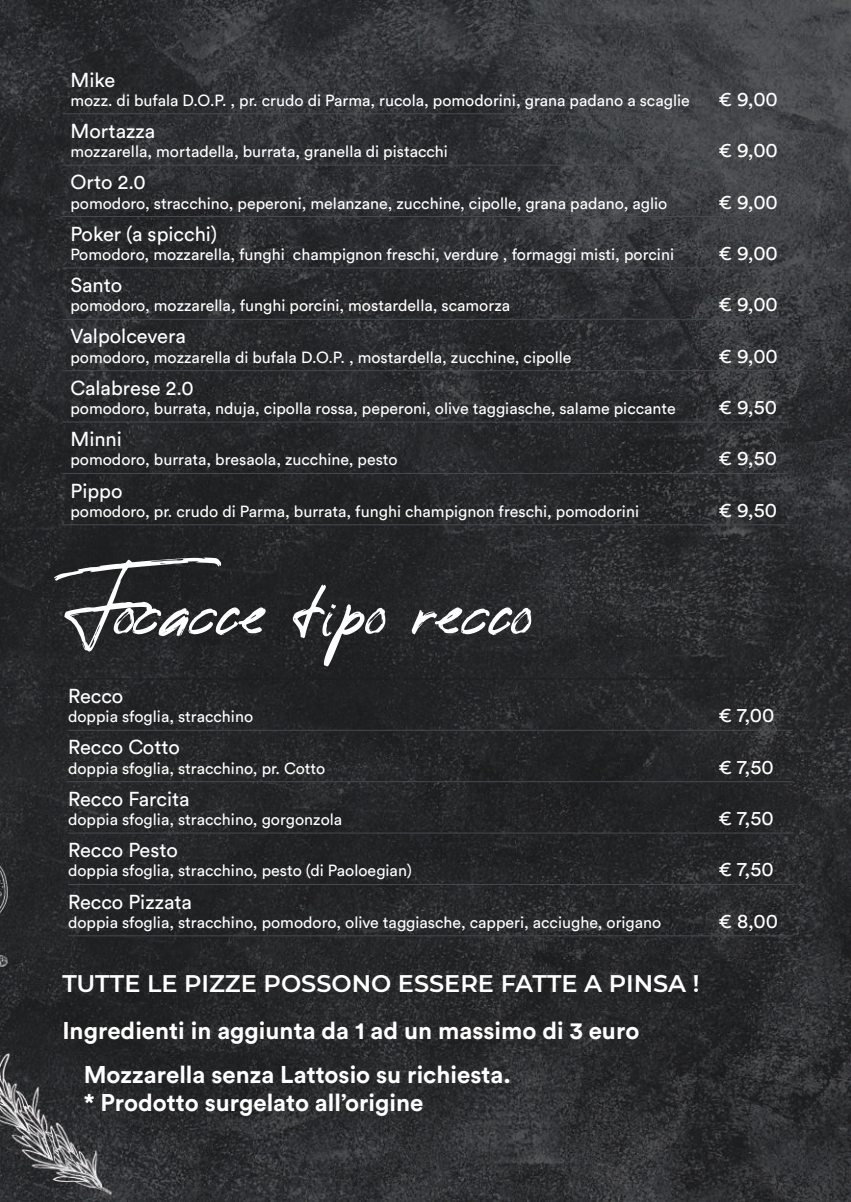
<style>
.page{position:relative;width:851px;height:1202px;background:#fff}
.page>*{position:absolute;margin:0;border:0;box-sizing:border-box;transform-origin:0 0}
.t1{font:60px "Reey";color:#fff}
.t2{font:700 24px/28.8px "Circular Std";color:#fff}
.t3{font:600 24px "Montserrat";color:#fff}
.t4{font:20px "Circular Std";color:#fff}
.t5{font:16px "Circular Std";color:#fff}
</style>
<div class="page">
<img style="left:0;top:0;width:850px;height:1202px">
<hr style="left:62px;top:113px;width:648px;height:1px;background:#474a50">
<hr style="left:710px;top:113px;width:78px;height:1px;background:#474a50">
<hr style="left:62px;top:165px;width:648px;height:1px;background:#474a50">
<hr style="left:710px;top:165px;width:78px;height:1px;background:#474a50">
<hr style="left:62px;top:216px;width:648px;height:1px;background:#474a50">
<hr style="left:710px;top:216px;width:78px;height:1px;background:#474a50">
<hr style="left:62px;top:267px;width:648px;height:1px;background:#474a50">
<hr style="left:710px;top:267px;width:78px;height:1px;background:#474a50">
<hr style="left:62px;top:319px;width:648px;height:1px;background:#474a50">
<hr style="left:710px;top:319px;width:78px;height:1px;background:#474a50">
<hr style="left:62px;top:370px;width:648px;height:1px;background:#474a50">
<hr style="left:710px;top:370px;width:78px;height:1px;background:#474a50">
<hr style="left:62px;top:422px;width:648px;height:1px;background:#474a50">
<hr style="left:710px;top:422px;width:78px;height:1px;background:#474a50">
<hr style="left:62px;top:473px;width:648px;height:1px;background:#474a50">
<hr style="left:710px;top:473px;width:78px;height:1px;background:#474a50">
<hr style="left:62px;top:524px;width:648px;height:1px;background:#474a50">
<hr style="left:710px;top:524px;width:78px;height:1px;background:#474a50">
<hr style="left:68px;top:679px;width:650px;height:1px;background:#1d1d1b">
<hr style="left:718px;top:679px;width:75px;height:1px;background:#1d1d1b">
<hr style="left:68px;top:730px;width:650px;height:1px;background:#474a50">
<hr style="left:718px;top:730px;width:75px;height:1px;background:#474a50">
<hr style="left:68px;top:781px;width:650px;height:1px;background:#474a50">
<hr style="left:718px;top:781px;width:75px;height:1px;background:#474a50">
<hr style="left:68px;top:833px;width:650px;height:1px;background:#474a50">
<hr style="left:718px;top:833px;width:75px;height:1px;background:#474a50">
<hr style="left:68px;top:884px;width:650px;height:1px;background:#474a50">
<hr style="left:718px;top:884px;width:75px;height:1px;background:#474a50">
<hr style="left:68px;top:935px;width:650px;height:1px;background:#474a50">
<hr style="left:718px;top:935px;width:75px;height:1px;background:#474a50">
<p class="t4" style="left:70px;top:67px;width:46px">Mike</p>
<p class="t5" style="left:70px;top:90px;width:620px">mozz. di bufala D.O.P. , pr. crudo di Parma, rucola, pomodorini, grana padano a scaglie</p>
<p class="t4" style="left:718px;top:87px;width:61px">€ 9,00</p>
<p class="t4" style="left:70px;top:119px;width:86px">Mortazza</p>
<p class="t5" style="left:70px;top:142px;width:379px">mozzarella, mortadella, burrata, granella di pistacchi</p>
<p class="t4" style="left:718px;top:138px;width:61px">€ 9,00</p>
<p class="t4" style="left:70px;top:170px;width:77px">Orto 2.0</p>
<p class="t5" style="left:70px;top:193px;width:598px">pomodoro, stracchino, peperoni, melanzane, zucchine, cipolle, grana padano, aglio</p>
<p class="t4" style="left:718px;top:189px;width:61px">€ 9,00</p>
<p class="t4" style="left:70px;top:222px;width:148px">Poker (a spicchi)</p>
<p class="t5" style="left:70px;top:245px;width:605px">Pomodoro, mozzarella, funghi champignon freschi, verdure , formaggi misti, porcini</p>
<p class="t4" style="left:718px;top:241px;width:61px">€ 9,00</p>
<p class="t4" style="left:70px;top:273px;width:53px">Santo</p>
<p class="t5" style="left:70px;top:296px;width:441px">pomodoro, mozzarella, funghi porcini, mostardella, scamorza</p>
<p class="t4" style="left:718px;top:292px;width:61px">€ 9,00</p>
<p class="t4" style="left:70px;top:324px;width:117px">Valpolcevera</p>
<p class="t5" style="left:70px;top:347px;width:502px">pomodoro, mozzarella di bufala D.O.P. , mostardella, zucchine, cipolle</p>
<p class="t4" style="left:718px;top:343px;width:61px">€ 9,00</p>
<p class="t4" style="left:70px;top:376px;width:125px">Calabrese 2.0</p>
<p class="t5" style="left:70px;top:399px;width:606px">pomodoro, burrata, nduja, cipolla rossa, peperoni, olive taggiasche, salame piccante</p>
<p class="t4" style="left:718px;top:395px;width:60px">€ 9,50</p>
<p class="t4" style="left:70px;top:427px;width:53px">Minni</p>
<p class="t5" style="left:70px;top:450px;width:329px">pomodoro, burrata, bresaola, zucchine, pesto</p>
<p class="t4" style="left:718px;top:446px;width:60px">€ 9,50</p>
<p class="t4" style="left:70px;top:478px;width:54px">Pippo</p>
<p class="t5" style="left:70px;top:501px;width:570px">pomodoro, pr. crudo di Parma, burrata, funghi champignon freschi, pomodorini</p>
<p class="t4" style="left:718px;top:498px;width:60px">€ 9,50</p>
<h1 class="t1" style="left:62px;top:581px;width:470px">Focacce tipo recco</h1>
<p class="t4" style="left:68px;top:684px;width:57px">Recco</p>
<p class="t5" style="left:68px;top:707px;width:186px">doppia sfoglia, stracchino</p>
<p class="t4" style="left:718px;top:703px;width:58px">€ 7,00</p>
<p class="t4" style="left:68px;top:735px;width:113px">Recco Cotto</p>
<p class="t5" style="left:68px;top:758px;width:259px">doppia sfoglia, stracchino, pr. Cotto</p>
<p class="t4" style="left:718px;top:754px;width:57px">€ 7,50</p>
<p class="t4" style="left:68px;top:787px;width:123px">Recco Farcita</p>
<p class="t5" style="left:68px;top:810px;width:276px">doppia sfoglia, stracchino, gorgonzola</p>
<p class="t4" style="left:718px;top:806px;width:57px">€ 7,50</p>
<p class="t4" style="left:68px;top:838px;width:111px">Recco Pesto</p>
<p class="t5" style="left:68px;top:861px;width:345px">doppia sfoglia, stracchino, pesto (di Paoloegian)</p>
<p class="t4" style="left:718px;top:857px;width:57px">€ 7,50</p>
<p class="t4" style="left:68px;top:889px;width:125px">Recco Pizzata</p>
<p class="t5" style="left:68px;top:912px;width:594px">doppia sfoglia, stracchino, pomodoro, olive taggiasche, capperi, acciughe, origano</p>
<p class="t4" style="left:718px;top:909px;width:61px">€ 8,00</p>
<h2 class="t3" style="left:62px;top:966px;width:638px">TUTTE LE PIZZE POSSONO ESSERE FATTE A PINSA !</h2>
<h2 class="t2" style="left:62px;top:1015px;width:578px">Ingredienti in aggiunta da 1 ad un massimo di 3 euro</h2>
<h2 class="t2" style="left:84px;top:1059px;width:429px">Mozzarella senza Lattosio su richiesta. * Prodotto surgelato all’origine</h2>
</div>
